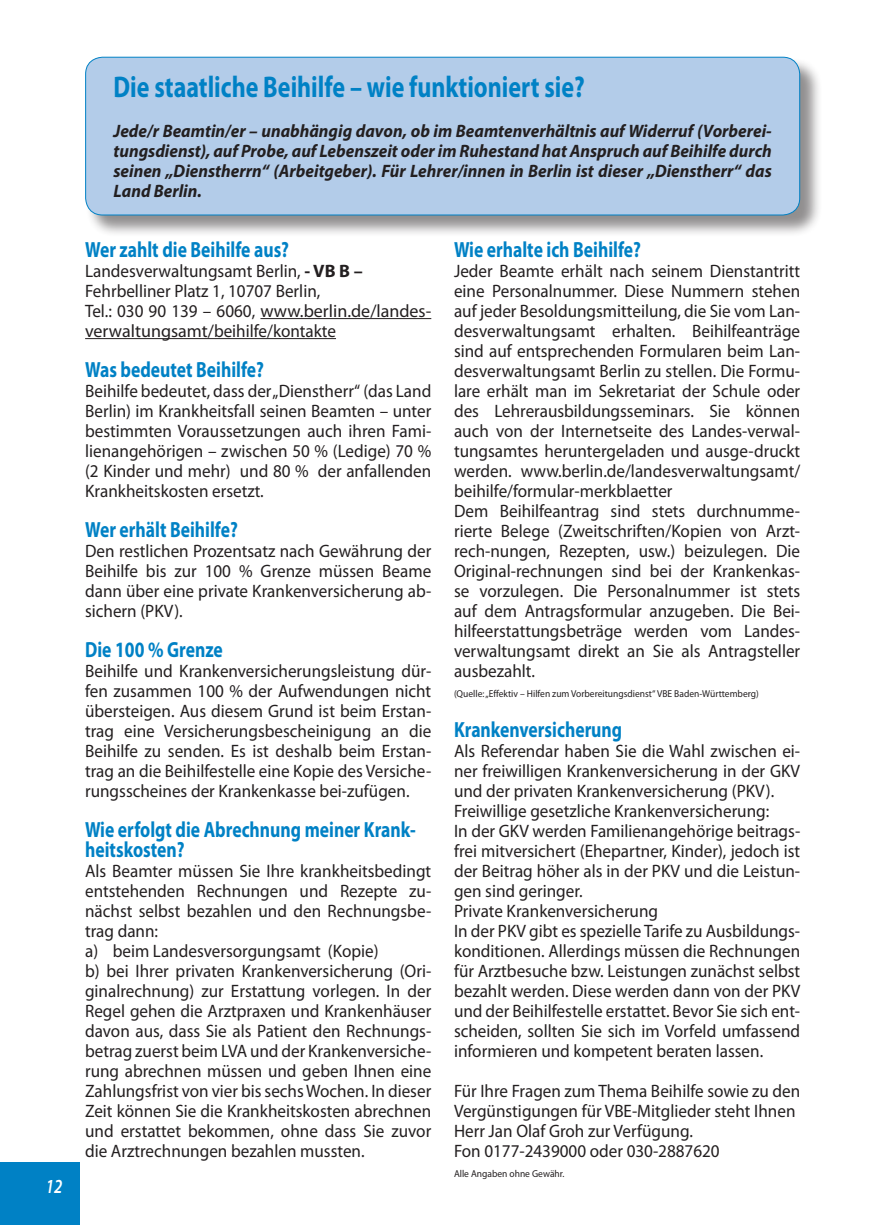
<style>
.page{position:relative;width:874px;height:1225px;background:#fff}
.page>*{position:absolute;margin:0;border:0;box-sizing:border-box;transform-origin:0 0}
.t1{font:700 30px "Myriad Pro";color:#0081c5;scale:.8 1}
.t2{font:700 22px/20px "Myriad Pro";color:#0081c5;scale:.8 1}
.t3{font:italic 600 20px "Myriad Pro";color:#fff;scale:.8 1}
.t4{font:18px/20px "Myriad Pro";color:#231f20;scale:.95 1}
.t5{font:italic 700 18px/20px "Myriad Pro";color:#231f20;text-align:justify;scale:.95 1}
.t6{font:10px "Myriad Pro";color:#231f20;scale:.95 1}
.s1{font-weight:700}
</style>
<div class="page">
<div style="left:0;top:1162px;width:79px;height:63px;background:#0081c5"></div>
<div style="left:85px;top:57px;width:737px;height:181px;background:#231f20;opacity:.5"></div>
<div style="left:86px;top:57px;width:713px;height:158px;background:#b3cce9;border-radius:17px"></div>
<div style="left:85px;top:57px;width:714px;height:158px;border:1px solid #0081c5;border-radius:17px"></div>
<hr style="left:260px;top:318px;width:171px;height:1px;background:#231f20">
<hr style="left:85px;top:338px;width:251px;height:1px;background:#231f20">
<p class="t3" style="left:46px;top:1173px;width:22px">12</p>
<h1 class="t1" style="left:113px;top:67px;width:590px">Die staatliche Beihilfe – wie funktioniert sie?</h1>
<p class="t5" style="left:113px;top:120px;width:694px">Jede/r Beamtin/er – unabhängig davon, ob im Beamtenverhältnis auf Widerruf (Vorberei&shy;tungsdienst), auf Probe, auf Lebenszeit oder im Ruhestand hat Anspruch auf Beihilfe durch seinen „Dienstherrn“ (Arbeitgeber). Für Lehrer/innen in Berlin ist dieser „Dienstherr“ das Land Berlin.</p>
<p class="t2" style="left:85px;top:239px;width:256px">Wer zahlt die Beihilfe aus?</p>
<p class="t4" style="left:85px;top:260px;width:366px">Landesverwaltungsamt Berlin, <span class="s1">- VB B – </span>Fehrbelliner Platz 1, 10707 Berlin,<br>Tel.: 030 90 139 – 6060, www.berlin.de/landes&shy;verwaltungsamt/beihilfe/kontakte</p>
<p class="t2" style="left:85px;top:359px;width:225px">Was bedeutet Beihilfe?</p>
<p class="t4" style="left:85px;top:380px;width:366px;text-align:justify">Beihilfe bedeutet, dass der „Dienstherr“ (das Land Berlin) im Krankheitsfall seinen Beamten – unter bestimmten Voraussetzungen auch ihren Fami&shy;lienangehörigen – zwischen 50 % (Ledige) 70 % (2 Kinder und mehr) und 80 % der anfallenden Krankheitskosten ersetzt.</p>
<p class="t2" style="left:85px;top:519px;width:192px">Wer erhält Beihilfe?</p>
<p class="t4" style="left:85px;top:540px;width:366px;text-align:justify">Den restlichen Prozentsatz nach Gewährung der Beihilfe bis zur 100 % Grenze müssen Beame dann über eine private Krankenversicherung ab&shy;sichern (PKV).</p>
<p class="t2" style="left:85px;top:639px;width:173px">Die 100 % Grenze</p>
<p class="t4" style="left:85px;top:660px;width:366px;text-align:justify">Beihilfe und Krankenversicherungsleistung dür&shy;fen zusammen 100 % der Aufwendungen nicht übersteigen. Aus diesem Grund ist beim Erstan&shy;trag eine Versicherungsbescheinigung an die Beihilfe zu senden. Es ist deshalb beim Erstan&shy;trag an die Beihilfestelle eine Kopie des Versiche&shy;rungsscheines der Krankenkasse bei-zufügen.</p>
<p class="t2" style="left:85px;top:819px;width:415px">Wie erfolgt die Abrechnung meiner Krank&shy;heitskosten?</p>
<p class="t4" style="left:85px;top:860px;width:366px">Als Beamter müssen Sie Ihre krankheitsbedingt entstehenden Rechnungen und Rezepte zu&shy;nächst selbst bezahlen und den Rechnungsbe&shy;trag dann:<br>a) beim Landesversorgungsamt (Kopie)<br>b) bei Ihrer privaten Krankenversicherung (Ori&shy;ginalrechnung) zur Erstattung vorlegen. In der Regel gehen die Arztpraxen und Krankenhäuser davon aus, dass Sie als Patient den Rechnungs&shy;betrag zuerst beim LVA und der Krankenversiche&shy;rung abrechnen müssen und geben Ihnen eine Zahlungsfrist von vier bis sechs Wochen. In dieser Zeit können Sie die Krankheitskosten abrechnen und erstattet bekommen, ohne dass Sie zuvor die Arztrechnungen bezahlen mussten.</p>
<p class="t2" style="left:454px;top:239px;width:235px">Wie erhalte ich Beihilfe?</p>
<p class="t4" style="left:454px;top:260px;width:366px">Jeder Beamte erhält nach seinem Dienstantritt eine Personalnummer. Diese Nummern stehen auf jeder Besoldungsmitteilung, die Sie vom Lan&shy;desverwaltungsamt erhalten. Beihilfeanträge sind auf entsprechenden Formularen beim Lan&shy;desverwaltungsamt Berlin zu stellen. Die Formu&shy;lare erhält man im Sekretariat der Schule oder des Lehrerausbildungsseminars. Sie können auch von der Internetseite des Landes-verwal&shy;tungsamtes heruntergeladen und ausge-druckt werden. www.berlin.de/landesverwaltungsamt/ beihilfe/formular-merkblaetter<br>Dem Beihilfeantrag sind stets durchnumme&shy;rierte Belege (Zweitschriften/Kopien von Arzt&shy;rech-nungen, Rezepten, usw.) beizulegen. Die Original-rechnungen sind bei der Krankenkas&shy;se vorzulegen. Die Personalnummer ist stets auf dem Antragsformular anzugeben. Die Bei&shy;hilfeerstattungsbeträge werden vom Landes&shy;verwaltungsamt direkt an Sie als Antragsteller ausbezahlt.</p>
<p class="t6" style="left:454px;top:687px;width:322px">(Quelle: „Effektiv – Hilfen zum Vorbereitungsdienst“ VBE Baden-Württemberg)</p>
<p class="t2" style="left:454px;top:719px;width:212px">Krankenversicherung</p>
<p class="t4" style="left:454px;top:740px;width:366px">Als Referendar haben Sie die Wahl zwischen ei&shy;ner freiwilligen Krankenversicherung in der GKV und der privaten Krankenversicherung (PKV).<br>Freiwillige gesetzliche Krankenversicherung:<br>In der GKV werden Familienangehörige beitrags&shy;frei mitversichert (Ehepartner, Kinder), jedoch ist der Beitrag höher als in der PKV und die Leistun&shy;gen sind geringer.<br>Private Krankenversicherung<br>In der PKV gibt es spezielle Tarife zu Ausbildungs&shy;konditionen. Allerdings müssen die Rechnungen für Arztbesuche bzw. Leistungen zunächst selbst bezahlt werden. Diese werden dann von der PKV und der Beihilfestelle erstattet. Bevor Sie sich ent&shy;scheiden, sollten Sie sich im Vorfeld umfassend informieren und kompetent beraten lassen.</p>
<p class="t4" style="left:454px;top:1080px;width:366px">Für Ihre Fragen zum Thema Beihilfe sowie zu den Vergünstigungen für VBE-Mitglieder steht Ihnen Herr Jan Olaf Groh zur Verfügung.<br>Fon 0177-2439000 oder 030-2887620</p>
<p class="t6" style="left:454px;top:1167px;width:118px">Alle Angaben ohne Gewähr.</p>
</div>
